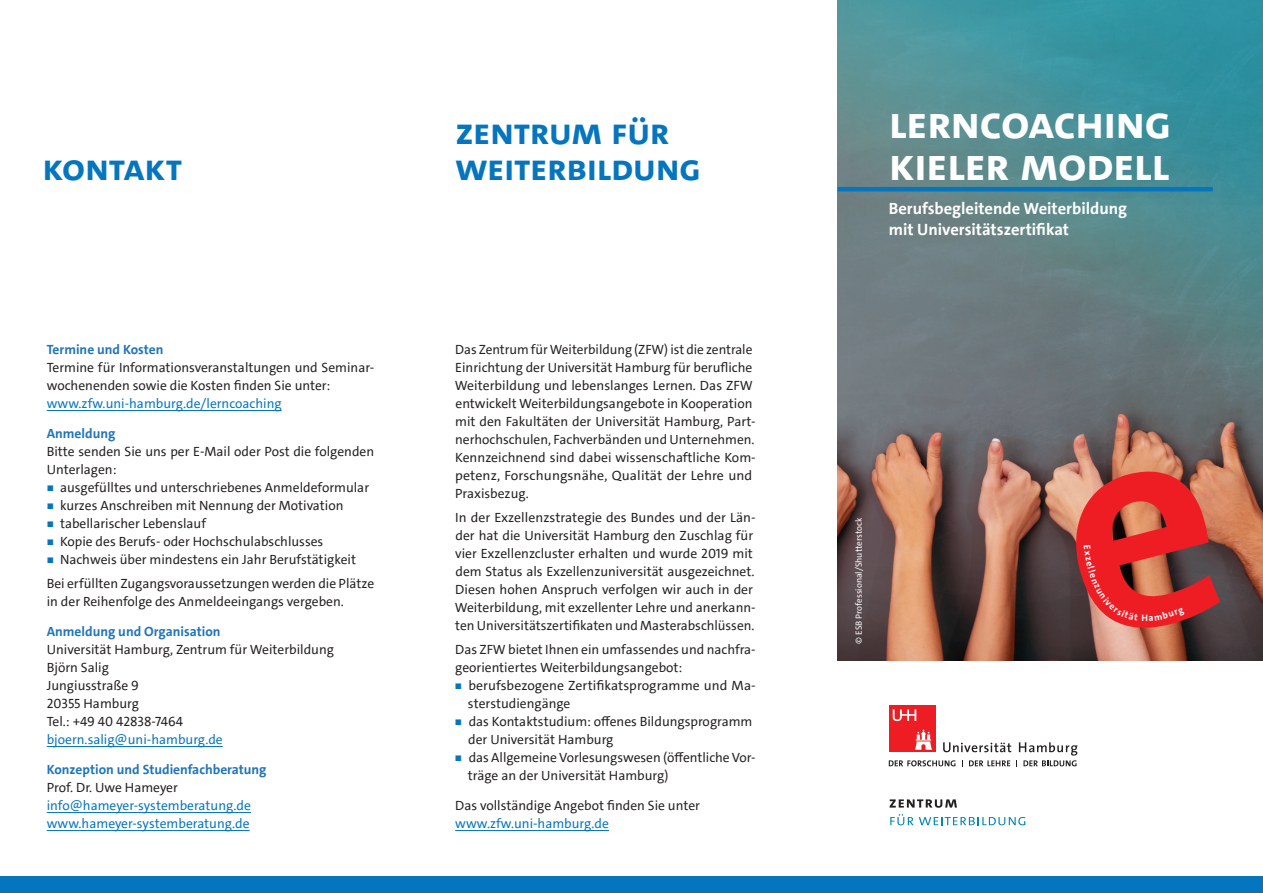
<style>
.page{position:relative;width:1263px;height:893px;background:#fff}
.page>*{position:absolute;margin:0;border:0;box-sizing:border-box;transform-origin:0 0}
.t1{font:46.5px/42px "The Sans UHH Bold Caps";letter-spacing:-.015em;color:#fff}
.t2{font:37.5px "The Sans UHH Bold Caps";letter-spacing:-.01em;color:#0575bd}
.t3{font:700 16.5px/21px "The Sans UHH";color:#fff}
.t4{font:13.5px/18px "The Sans UHH";color:#231f20}
.t5{font:13.5px/18px "The Sans UHH";color:#0575bd}
.t6{font:700 13.5px "The Sans UHH";color:#2175b9}
.t7{font:9px "The Sans UHH";color:#fff}
.s1{font-family:"Arial";font-size:12px;color:#0575bd}
</style>
<div class="page">
<svg style="left:838px;top:0;width:425px;height:660px;background:#657a7b"></svg>
<hr style="left:838px;top:187px;width:375px;height:4px;background:#0575bd">
<div style="left:889px;top:706px;width:46px;height:46px;background:#ee1d23"></div>
<svg style="left:893px;top:709px;width:23px;height:12px"></svg>
<svg style="left:889px;top:729px;width:188px;height:38px"></svg>
<svg style="left:890px;top:799px;width:67px;height:9px"></svg>
<svg style="left:890px;top:814px;width:23px;height:11px"></svg>
<svg style="left:919px;top:817px;width:106px;height:8px"></svg>
<div style="left:0;top:876px;width:1263px;height:17px;background:#0575bd"></div>
<hr style="left:47px;top:410px;width:235px;height:1px;background:#0575bd">
<hr style="left:47px;top:746px;width:176px;height:1px;background:#0575bd">
<hr style="left:47px;top:812px;width:204px;height:1px;background:#0575bd">
<hr style="left:47px;top:830px;width:203px;height:1px;background:#0575bd">
<hr style="left:455px;top:830px;width:154px;height:1px;background:#0575bd">
<svg style="left:1076px;top:471px;width:144px;height:159px;background:#c63e39"></svg>
<h2 class="t2" style="left:455px;top:107px;width:216px">zentrum für</h2>
<h2 class="t2" style="left:43px;top:143px;width:141px">kontakt</h2>
<h2 class="t2" style="left:455px;top:143px;width:248px">weiterbildung</h2>
<p class="t6" style="left:47px;top:341px;width:118px">Termine und Kosten</p>
<p class="t4" style="left:47px;top:359px;width:329px">Termine für Informationsveranstaltungen und Seminar&shy;wochenenden sowie die Kosten finden Sie unter:</p>
<p class="t5" style="left:47px;top:395px;width:236px">www.zfw.uni-hamburg.de/lerncoaching</p>
<p class="t6" style="left:47px;top:425px;width:70px">Anmeldung</p>
<p class="t4" style="left:47px;top:443px;width:329px">Bitte senden Sie uns per E-Mail oder Post die folgenden<br>Unterlagen:</p>
<p class="t4" style="left:47px;top:479px;width:324px"><span class="s1">■</span> ausgefülltes und unterschriebenes Anmeldeformular</p>
<p class="t4" style="left:47px;top:497px;width:298px"><span class="s1">■</span> kurzes Anschreiben mit Nennung der Motivation</p>
<p class="t4" style="left:47px;top:515px;width:161px"><span class="s1">■</span> tabellarischer Lebenslauf</p>
<p class="t4" style="left:47px;top:533px;width:278px"><span class="s1">■</span> Kopie des Berufs- oder Hochschulabschlusses</p>
<p class="t4" style="left:47px;top:548px;width:329px;line-height:24px"><span class="s1">■</span> Nachweis über mindestens ein Jahr Berufstätigkeit<br>Bei erfüllten Zugangsvoraussetzungen werden die Plätze</p>
<p class="t4" style="left:47px;top:593px;width:299px">in der Reihenfolge des Anmeldeeingangs vergeben.</p>
<p class="t6" style="left:47px;top:623px;width:175px">Anmeldung und Organisation</p>
<p class="t4" style="left:47px;top:641px;width:289px">Universität Hamburg, Zentrum für Weiterbildung<br>Björn Salig<br>Jungiusstraße 9<br>20355 Hamburg<br>Tel.: +49 40 42838-7464</p>
<p class="t5" style="left:47px;top:731px;width:177px">bjoern.salig@uni-hamburg.de</p>
<p class="t6" style="left:47px;top:761px;width:221px">Konzeption und Studienfachberatung</p>
<p class="t4" style="left:47px;top:779px;width:133px">Prof. Dr. Uwe Hameyer</p>
<p class="t5" style="left:47px;top:797px;width:206px">info@hameyer-systemberatung.de www.hameyer-systemberatung.de</p>
<p class="t4" style="left:455px;top:341px;width:302px">Das Zentrum für Weiterbildung (ZFW) ist die zentrale Einrichtung der Universität Hamburg für berufliche Weiterbildung und lebenslanges Lernen. Das ZFW entwickelt Weiterbildungsangebote in Kooperation mit den Fakultäten der Universität Hamburg, Part&shy;nerhochschulen, Fachverbänden und Unternehmen.<br>Kennzeichnend sind dabei wissenschaftliche Kom&shy;petenz, Forschungsnähe, Qualität der Lehre und Praxisbezug.</p>
<p class="t4" style="left:455px;top:509px;width:302px">In der Exzellenzstrategie des Bundes und der Län&shy;der hat die Universität Hamburg den Zuschlag für vier Exzellenzcluster erhalten und wurde 2019 mit dem Status als Exzellenzuniversität ausgezeichnet.<br>Diesen hohen Anspruch verfolgen wir auch in der Weiterbildung, mit exzellenter Lehre und anerkann&shy;ten Universitätszertifikaten und Masterabschlüssen.</p>
<p class="t4" style="left:455px;top:641px;width:302px">Das ZFW bietet Ihnen ein umfassendes und nachfra&shy;georientiertes Weiterbildungsangebot:</p>
<p class="t4" style="left:468px;top:677px;width:289px;text-indent:-13px"><span class="s1">■</span> berufsbezogene Zertifikatsprogramme und Ma&shy;sterstudiengänge</p>
<p class="t4" style="left:468px;top:713px;width:286px;text-indent:-13px"><span class="s1">■</span> das Kontaktstudium: offenes Bildungsprogramm der Universität Hamburg</p>
<p class="t4" style="left:468px;top:749px;width:289px;text-indent:-13px"><span class="s1">■</span> das Allgemeine Vorlesungswesen (öffentliche Vor&shy;träge an der Universität Hamburg)</p>
<p class="t4" style="left:455px;top:797px;width:246px">Das vollständige Angebot finden Sie unter</p>
<p class="t5" style="left:455px;top:815px;width:155px">www.zfw.uni-hamburg.de</p>
<h1 class="t1" style="left:889px;top:102px;width:284px">Lerncoaching<br>Kieler Modell</h1>
<p class="t3" style="left:889px;top:198px;width:240px">Berufsbegleitende Weiterbildung mit Universitätszertifikat</p>
<p class="t7" style="left:853px;top:644px;width:128px;rotate:-90deg">© ESB Professional/Shutterstock</p>
</div>
